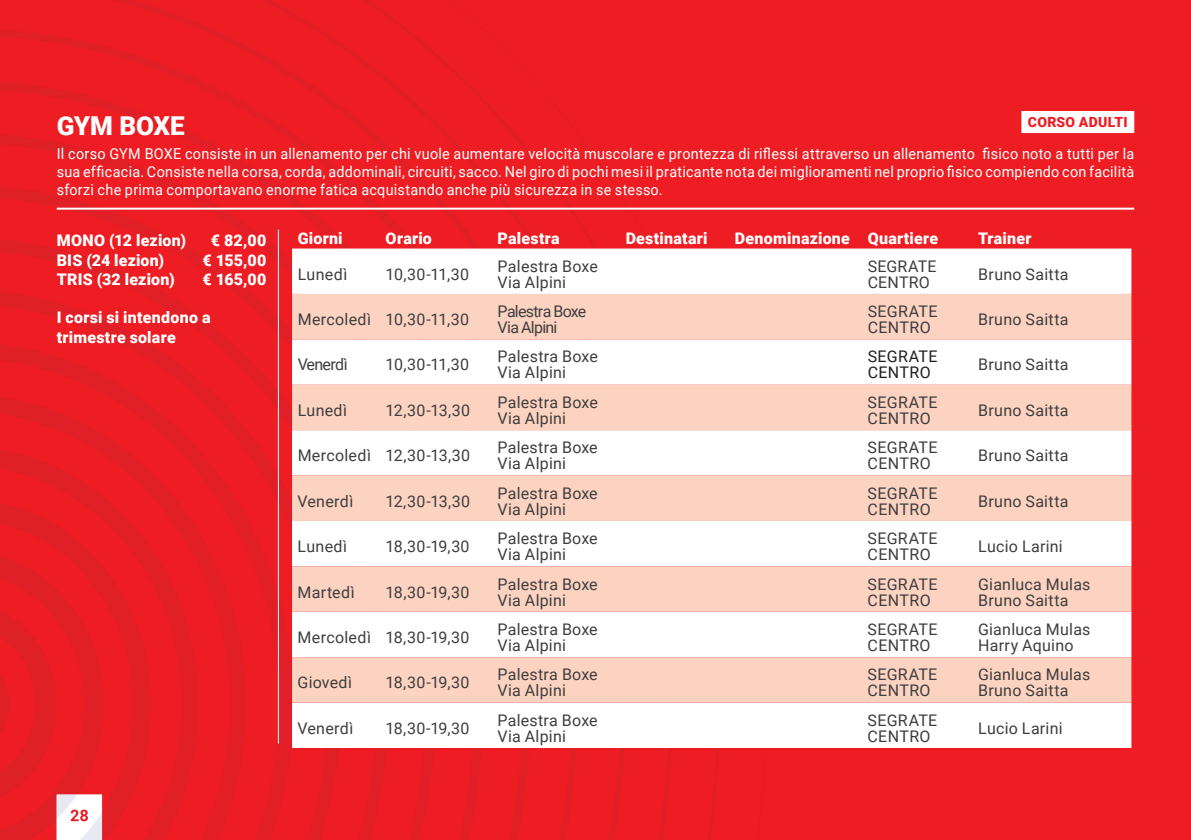
<style>
.page{position:relative;width:1191px;height:840px;background:#fff}
.page>*{position:absolute;margin:0;border:0;box-sizing:border-box;transform-origin:0 0}
.t1{font:900 26px "Roboto";letter-spacing:-.005em;color:#fff}
.t2{font:16px/16px "Roboto";letter-spacing:.015em;color:#3e3e3f}
.t3{font:900 16px/19.2px "Roboto";letter-spacing:.015em;color:#fff}
.t4{font:16px/16px "Roboto";letter-spacing:-.045em;color:#3e3e3f}
.t5{font:16px/16px "Roboto";letter-spacing:.02em;color:#231f20}
.t6{font:16px "Roboto";letter-spacing:-.04em;color:#3e3e3f}
.t7{font:15px/18px "Roboto";letter-spacing:.02em;color:#fff;text-align:justify;scale:.96 1}
.t8{font:900 14px "Roboto";letter-spacing:.02em;color:#ee1d23}
</style>
<div class="page">
<img style="left:0;top:0;width:752px;height:768px">
<div style="left:752px;top:0;width:439px;height:839px;background:#ee1d23"></div>
<img style="left:0;top:768px;width:753px;height:71px">
<img style="left:57px;top:794px;width:45px;height:45px">
<img style="left:71px;top:809px;width:17px;height:11px">
<svg style="left:292px;top:248px;width:839px;height:499px"></svg>
<svg style="left:292px;top:294px;width:839px;height:408px;fill:#fcd2c0"></svg>
<hr style="left:278px;top:229px;width:1px;height:514px;background:#fff">
<hr style="left:57px;top:207px;width:1077px;height:2px;background:#fff">
<div style="left:1021px;top:111px;width:113px;height:22px;background:#fff"></div>
<h1 class="t1" style="left:57px;top:108px;width:129px">GYM BOXE</h1>
<p class="t7" style="left:57px;top:144px;width:1124px">Il corso GYM BOXE consiste in un allenamento per chi vuole aumentare velocità muscolare e prontezza di riflessi attraverso un allenamento fisico noto a tutti per la sua efficacia. Consiste nella corsa, corda, addominali, circuiti, sacco. Nel giro di pochi mesi il praticante nota dei miglioramenti nel proprio fisico compiendo con facilità sforzi che prima comportavano enorme fatica acquistando anche più sicurezza in se stesso.</p>
<p class="t3" style="left:57px;top:230px;width:131px">MONO (12 lezion)</p>
<p class="t3" style="left:211px;top:230px;width:57px">€ 82,00</p>
<p class="t3" style="left:57px;top:249px;width:109px">BIS (24 lezion)</p>
<p class="t3" style="left:203px;top:249px;width:65px">€ 155,00</p>
<p class="t3" style="left:57px;top:269px;width:119px">TRIS (32 lezion)</p>
<p class="t3" style="left:202px;top:269px;width:66px">€ 165,00</p>
<p class="t3" style="left:57px;top:307px;width:155px">I corsi si intendono a trimestre solare</p>
<p class="t8" style="left:1027px;top:112px;width:101px">CORSO ADULTI</p>
<p class="t3" style="left:298px;top:228px;width:46px">Giorni</p>
<p class="t3" style="left:386px;top:228px;width:48px">Orario</p>
<p class="t3" style="left:497px;top:228px;width:64px">Palestra</p>
<p class="t3" style="left:626px;top:228px;width:83px">Destinatari</p>
<p class="t3" style="left:735px;top:228px;width:205px">Denominazione Quartiere</p>
<p class="t3" style="left:978px;top:228px;width:55px">Trainer</p>
<p class="t2" style="left:298px;top:265px;width:51px">Lunedì</p>
<p class="t2" style="left:385px;top:265px;width:85px">10,30-11,30</p>
<p class="t2" style="left:497px;top:257px;width:102px">Palestra Boxe<br>Via Alpini</p>
<p class="t2" style="left:867px;top:257px;width:70px">SEGRATE<br>CENTRO</p>
<p class="t2" style="left:978px;top:265px;width:92px">Bruno Saitta</p>
<p class="t2" style="left:298px;top:310px;width:173px">Mercoledì 10,30-11,30</p>
<p class="t4" style="left:497px;top:302px;width:90px">Palestra Boxe<br>Via Alpini</p>
<p class="t2" style="left:867px;top:302px;width:71px">SEGRATE<br>CENTRO</p>
<p class="t2" style="left:978px;top:310px;width:92px">Bruno Saitta</p>
<p class="t6" style="left:298px;top:353px;width:52px">Venerdì</p>
<p class="t2" style="left:385px;top:356px;width:85px">10,30-11,30</p>
<p class="t2" style="left:497px;top:348px;width:102px">Palestra Boxe<br>Via Alpini</p>
<p class="t5" style="left:867px;top:348px;width:71px">SEGRATE<br>CENTRO</p>
<p class="t2" style="left:978px;top:356px;width:92px">Bruno Saitta</p>
<p class="t2" style="left:298px;top:401px;width:51px">Lunedì</p>
<p class="t2" style="left:385px;top:401px;width:86px">12,30-13,30</p>
<p class="t2" style="left:497px;top:393px;width:102px">Palestra Boxe<br>Via Alpini</p>
<p class="t2" style="left:867px;top:393px;width:71px">SEGRATE<br>CENTRO</p>
<p class="t2" style="left:978px;top:401px;width:92px">Bruno Saitta</p>
<p class="t2" style="left:298px;top:446px;width:174px">Mercoledì 12,30-13,30</p>
<p class="t2" style="left:497px;top:438px;width:102px">Palestra Boxe<br>Via Alpini</p>
<p class="t2" style="left:867px;top:438px;width:71px">SEGRATE<br>CENTRO</p>
<p class="t2" style="left:978px;top:446px;width:92px">Bruno Saitta</p>
<p class="t2" style="left:298px;top:492px;width:57px">Venerdì</p>
<p class="t2" style="left:385px;top:492px;width:86px">12,30-13,30</p>
<p class="t2" style="left:497px;top:484px;width:102px">Palestra Boxe<br>Via Alpini</p>
<p class="t2" style="left:867px;top:484px;width:71px">SEGRATE<br>CENTRO</p>
<p class="t2" style="left:978px;top:492px;width:92px">Bruno Saitta</p>
<p class="t2" style="left:298px;top:537px;width:51px">Lunedì</p>
<p class="t2" style="left:385px;top:537px;width:86px">18,30-19,30</p>
<p class="t2" style="left:497px;top:529px;width:102px">Palestra Boxe<br>Via Alpini</p>
<p class="t2" style="left:867px;top:529px;width:71px">SEGRATE<br>CENTRO</p>
<p class="t2" style="left:978px;top:537px;width:86px">Lucio Larini</p>
<p class="t2" style="left:298px;top:583px;width:59px">Martedì</p>
<p class="t2" style="left:385px;top:583px;width:86px">18,30-19,30</p>
<p class="t2" style="left:497px;top:575px;width:102px">Palestra Boxe<br>Via Alpini</p>
<p class="t2" style="left:867px;top:575px;width:71px">SEGRATE<br>CENTRO</p>
<p class="t2" style="left:978px;top:575px;width:114px">Gianluca Mulas<br>Bruno Saitta</p>
<p class="t2" style="left:297px;top:628px;width:173px">Mercoledì 18,30-19,30</p>
<p class="t2" style="left:497px;top:620px;width:102px">Palestra Boxe<br>Via Alpini</p>
<p class="t2" style="left:867px;top:620px;width:71px">SEGRATE<br>CENTRO</p>
<p class="t2" style="left:978px;top:620px;width:114px">Gianluca Mulas<br>Harry Aquino</p>
<p class="t2" style="left:297px;top:673px;width:56px">Giovedì</p>
<p class="t2" style="left:385px;top:673px;width:86px">18,30-19,30</p>
<p class="t2" style="left:497px;top:665px;width:102px">Palestra Boxe<br>Via Alpini</p>
<p class="t2" style="left:867px;top:665px;width:71px">SEGRATE<br>CENTRO</p>
<p class="t2" style="left:978px;top:665px;width:114px">Gianluca Mulas<br>Bruno Saitta</p>
<p class="t2" style="left:297px;top:719px;width:57px">Venerdì</p>
<p class="t2" style="left:385px;top:719px;width:86px">18,30-19,30</p>
<p class="t2" style="left:497px;top:711px;width:102px">Palestra Boxe<br>Via Alpini</p>
<p class="t2" style="left:867px;top:711px;width:71px">SEGRATE<br>CENTRO</p>
<p class="t2" style="left:978px;top:719px;width:86px">Lucio Larini</p>
</div>
